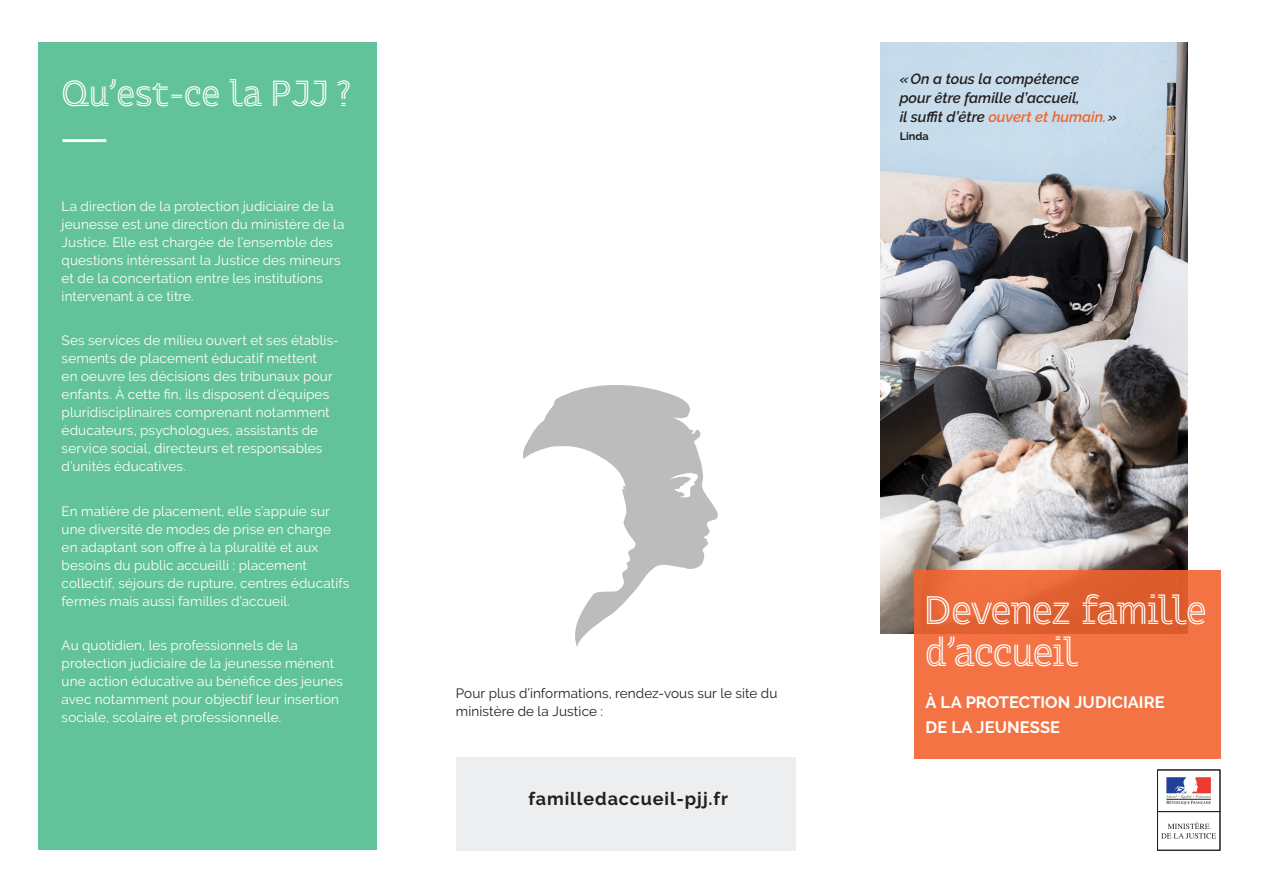
<style>
.page{position:relative;width:1263px;height:893px;background:#fff}
.page>*{position:absolute;margin:0;border:0;box-sizing:border-box;transform-origin:0 0}
.t1{font:42.75px/42px "Themis Display";letter-spacing:-.01em;color:#fff}
.t2{font:39px "Themis Display";color:#fff}
.t3{font:700 18px "Raleway";letter-spacing:.05em;color:#231f20}
.t4{font:700 16.5px/25.5px "Raleway";letter-spacing:.005em;color:#fff}
.t5{font:italic 600 14.7px/18.8px "Raleway";color:#231f20}
.t6{font:13.5px/18px "Raleway";letter-spacing:.01em;color:#fff}
.t7{font:13.5px/18px "Raleway";letter-spacing:.01em;color:#231f20}
.t8{font:700 10.95px "Raleway";color:#231f20}
.s1{color:#f2642f}
</style>
<div class="page">
<div style="left:1157px;top:770px;width:63px;height:80px;border:1px solid #231f20"></div>
<hr style="left:1157px;top:811px;width:63px;height:1px;background:#231f20">
<svg style="left:1161px;top:822px;width:55px;height:16px"></svg>
<svg style="left:1166px;top:777px;width:45px;height:27px"></svg>
<div style="left:456px;top:757px;width:340px;height:93px;background:#edeeef"></div>
<div style="left:38px;top:43px;width:339px;height:807px;background:#62c299"></div>
<svg style="left:523px;top:385px;width:195px;height:262px"></svg>
<hr style="left:63px;top:139px;width:43px;height:3px;background:#fff">
<img style="left:881px;top:43px;width:306px;height:591px">
<svg style="left:914px;top:570px;width:306px;height:189px;background:#ee6e3e"></svg>
<h2 class="t2" style="left:62px;top:73px;width:292px">Qu’est-ce la PJJ ?</h2>
<p class="t5" style="left:900px;top:69px;width:219px">«On a tous la compétence<br>pour être famille d’accueil,<br>il suffit d’être <span class="s1">ouvert et humain.</span>»</p>
<p class="t8" style="left:900px;top:130px;width:31px">Linda</p>
<p class="t6" style="left:62px;top:197px;width:284px">La direction de la protection judiciaire de la jeunesse est une direction du ministère de la Justice. Elle est chargée de l’ensemble des questions intéressant la Justice des mineurs et de la concertation entre les institutions intervenant à ce titre.</p>
<p class="t6" style="left:62px;top:332px;width:279px">Ses services de milieu ouvert et ses établis&shy;sements de placement éducatif mettent<br>en oeuvre les décisions des tribunaux pour enfants. À cette fin, ils disposent d’équipes pluridisciplinaires comprenant notamment éducateurs, psychologues, assistants de service social, directeurs et responsables d’unités éducatives.</p>
<p class="t6" style="left:62px;top:502px;width:289px">En matière de placement, elle s’appuie sur une diversité de modes de prise en charge en adaptant son offre à la pluralité et aux besoins du public accueilli : placement collectif, séjours de rupture, centres éducatifs fermés mais aussi familles d’accueil.</p>
<p class="t6" style="left:62px;top:637px;width:283px">Au quotidien, les professionnels de la protection judiciaire de la jeunesse mènent une action éducative au bénéfice des jeunes avec notamment pour objectif leur insertion sociale, scolaire et professionnelle.</p>
<p class="t7" style="left:456px;top:684px;width:323px">Pour plus d’informations, rendez-vous sur le site du ministère de la Justice :</p>
<h3 class="t3" style="left:528px;top:788px;width:201px">familledaccueil-pjj.fr</h3>
<h1 class="t1" style="left:925px;top:588px;width:282px">Devenez famille d’accueil</h1>
<p class="t4" style="left:925px;top:689px;width:241px">À LA PROTECTION JUDICIAIRE<br>DE LA JEUNESSE</p>
</div>
